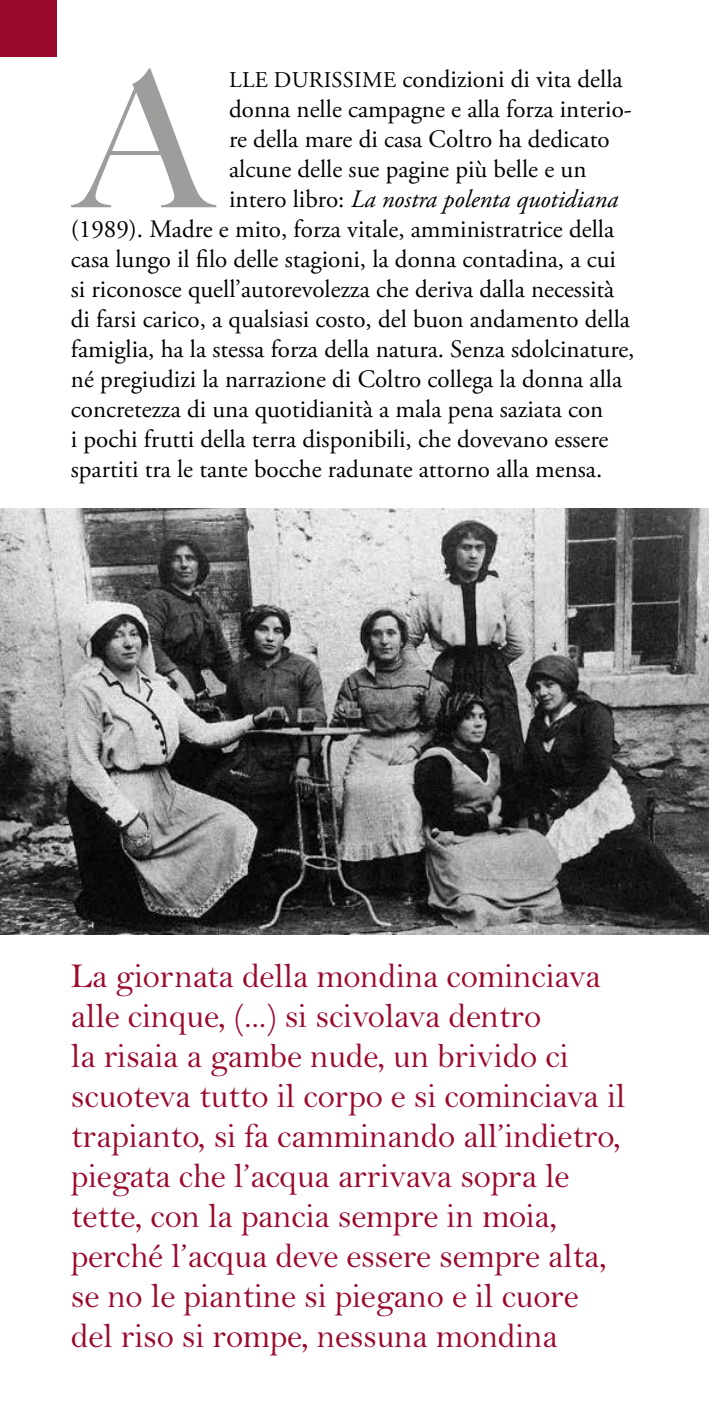
<style>
.page{position:relative;width:709px;height:1418px;background:#fff}
.page>*{position:absolute;margin:0;border:0;box-sizing:border-box;transform-origin:0 0}
.t1{font:500 189.25px "Big Caslon";color:#9d9d9c}
.t2{font:35px/40px "Bell MT Std";letter-spacing:-.01em;color:#990a2d}
.t3{font:25px "Adobe Garamond Pro";color:#000}
.t4{font:italic 25px "Adobe Garamond Pro";color:#000}
.s1{font-size:22.5px}
.s2{font-style:normal}
</style>
<div class="page">
<div style="left:0;top:0;width:57px;height:57px;background:#990a2d"></div>
<img style="left:0;top:508px;width:708px;height:426px">
<h1 class="t1" style="left:77px;top:-15px;width:135px">A</h1>
<p class="t3" style="left:229px;top:64px;width:395px"><span class="s1">LLE DURISSIME</span> condizioni di vita della</p>
<p class="t3" style="left:229px;top:94px;width:404px">donna nelle campagne e alla forza interio-</p>
<p class="t3" style="left:229px;top:124px;width:382px">re della mare di casa Coltro ha dedicato</p>
<p class="t3" style="left:229px;top:154px;width:359px">alcune delle sue pagine più belle e un</p>
<p class="t4" style="left:229px;top:184px;width:390px"><span class="s2">intero libro:</span> La nostra polenta quotidiana</p>
<p class="t3" style="left:71px;top:214px;width:544px">(1989). Madre e mito, forza vitale, amministratrice della</p>
<p class="t3" style="left:71px;top:244px;width:546px">casa lungo il filo delle stagioni, la donna contadina, a cui</p>
<p class="t3" style="left:71px;top:274px;width:545px">si riconosce quell’autorevolezza che deriva dalla necessità</p>
<p class="t3" style="left:71px;top:304px;width:560px">di farsi carico, a qualsiasi costo, del buon andamento della</p>
<p class="t3" style="left:71px;top:334px;width:565px">famiglia, ha la stessa forza della natura. Senza sdolcinature,</p>
<p class="t3" style="left:71px;top:364px;width:553px">né pregiudizi la narrazione di Coltro collega la donna alla</p>
<p class="t3" style="left:71px;top:394px;width:534px">concretezza di una quotidianità a mala pena saziata con</p>
<p class="t3" style="left:71px;top:424px;width:539px">i pochi frutti della terra disponibili, che dovevano essere</p>
<p class="t3" style="left:71px;top:454px;width:533px">spartiti tra le tante bocche radunate attorno alla mensa.</p>
<p class="t2" style="left:71px;top:956px;width:556px">La giornata della mondina cominciava alle cinque, (...) si scivolava dentro<br>la risaia a gambe nude, un brivido ci scuoteva tutto il corpo e si cominciava il trapianto, si fa camminando all’indietro, piegata che l’acqua arrivava sopra le tette, con la pancia sempre in moia, perché l’acqua deve essere sempre alta, se no le piantine si piegano e il cuore del riso si rompe, nessuna mondina</p>
</div>
